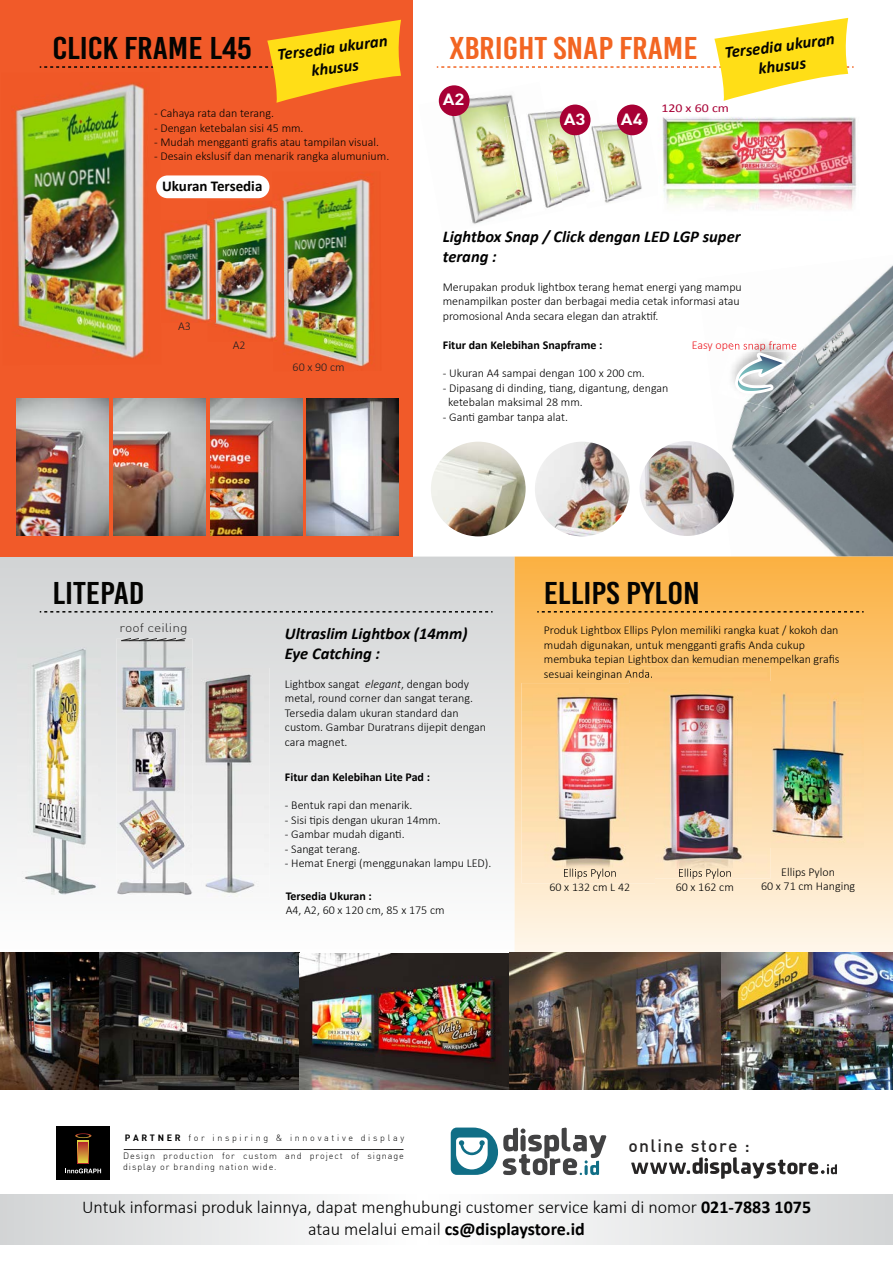
<style>
.page{position:relative;width:893px;height:1263px;background:#fff}
.page>*{position:absolute;margin:0;border:0;box-sizing:border-box;transform-origin:0 0}
.t1{font:31.5px "Bebas Kai";color:#040402;scale:1.16 1}
.t2{font:31.5px "Bebas Kai";color:#f26522;scale:1.16 1}
.t3{font:300 18px/21.6px "Calibri";color:#000;text-align:center}
.t4{font:500 17.55px "DIN";letter-spacing:.075em;color:#272525}
.t5{font:italic 700 16.8px/20.1px "Calibri";color:#040402;text-align:center}
.t6{font:italic 700 16.5px/19.8px "Calibri";color:#000}
.t7{font:16.05px "DIN Bold";color:#fff;scale:1.16 1}
.t8{font:700 15px "Calibri";color:#040402}
.t9{font:300 12px/14.4px "Calibri";color:#000}
.t10{font:300 12px "Calibri";color:#040402}
.t11{font:700 12px "Calibri";color:#000}
.t12{font:300 12px "Calibri";color:#231f20}
.t13{font:300 12px "DIN";color:#272525;scale:1.16 1}
.t14{font:12px "Calibri";color:#a80035;scale:1.16 1}
.t15{font:300 9px/18.8px "DIN";letter-spacing:.1em;color:#000}
.s1{font-style:italic}
.s2{font-family:"DIN Bold";font-weight:400}
.s3{font-weight:700}
</style>
<div class="page">
<img style="left:698px;top:265px;width:195px;height:291px">
<img style="left:705px;top:341px;width:12px;height:11px">
<svg style="left:0;top:556px;width:515px;height:397px"></svg>
<svg style="left:515px;top:556px;width:378px;height:397px;background:#fbd08f"></svg>
<svg style="left:0;top:1194px;width:893px;height:50px"></svg>
<img style="left:717px;top:325px;width:88px;height:88px">
<img style="left:730px;top:341px;width:66px;height:11px">
<svg style="left:735px;top:352px;width:51px;height:42px"></svg>
<div style="left:0;top:0;width:413px;height:556px;background:#f15a29"></div>
<img style="left:15px;top:103px;width:143px;height:256px">
<img style="left:161px;top:222px;width:46px;height:99px">
<img style="left:207px;top:206px;width:65px;height:133px">
<img style="left:272px;top:179px;width:99px;height:188px">
<svg style="left:40px;top:611px;width:453px;height:1px"></svg>
<div style="left:156px;top:175px;width:113px;height:23px;background:#fff;border-radius:11px"></div>
<img style="left:116px;top:639px;width:77px;height:256px">
<img style="left:184px;top:668px;width:85px;height:229px">
<img style="left:184px;top:668px;width:9px;height:227px">
<img style="left:17px;top:647px;width:83px;height:247px">
<svg style="left:121px;top:638px;width:65px;height:3px"></svg>
<hr style="left:121px;top:640px;width:64px;height:1px;background:#272525">
<svg style="left:537px;top:611px;width:327px;height:1px"></svg>
<img style="left:438px;top:101px;width:77px;height:123px">
<img style="left:563px;top:104px;width:27px;height:98px">
<img style="left:504px;top:110px;width:59px;height:105px">
<img style="left:590px;top:116px;width:57px;height:84px">
<img style="left:572px;top:124px;width:42px;height:79px">
<div style="left:439px;top:85px;width:31px;height:31px;background:#a80035;border-radius:50%"></div>
<div style="left:560px;top:105px;width:30px;height:30px;background:#a80035;border-radius:50%"></div>
<div style="left:617px;top:105px;width:31px;height:30px;background:#a80035;border-radius:50%"></div>
<img style="left:660px;top:117px;width:196px;height:93px">
<img style="left:660px;top:175px;width:1px;height:20px">
<img style="left:639px;top:441px;width:95px;height:95px;border-radius:47px">
<img style="left:431px;top:442px;width:95px;height:94px;border-radius:47px">
<img style="left:535px;top:442px;width:95px;height:94px;border-radius:47px">
<div style="left:57px;top:1127px;width:53px;height:53px;background:#000"></div>
<svg style="left:65px;top:1168px;width:36px;height:5px"></svg>
<svg style="left:78px;top:1141px;width:11px;height:22px"></svg>
<svg style="left:79px;top:1142px;width:9px;height:20px"></svg>
<svg style="left:75px;top:1133px;width:16px;height:5px"></svg>
<hr style="left:124px;top:1149px;width:279px;height:1px;background:#272525">
<svg style="left:451px;top:1127px;width:155px;height:48px"></svg>
<svg style="left:631px;top:1157px;width:206px;height:22px"></svg>
<img style="left:17px;top:398px;width:92px;height:138px">
<img style="left:307px;top:398px;width:92px;height:138px">
<img style="left:210px;top:398px;width:92px;height:138px">
<img style="left:114px;top:398px;width:92px;height:138px">
<svg style="left:40px;top:20px;width:361px;height:83px"></svg>
<svg style="left:437px;top:18px;width:417px;height:83px"></svg>
<img style="left:771px;top:681px;width:93px;height:167px">
<img style="left:0;top:953px;width:893px;height:136px">
<img style="left:630px;top:667px;width:141px;height:211px">
<img style="left:630px;top:669px;width:22px;height:11px">
<img style="left:679px;top:868px;width:53px;height:10px">
<img style="left:522px;top:683px;width:133px;height:200px">
<img style="left:564px;top:868px;width:53px;height:11px">
<img style="left:630px;top:683px;width:25px;height:195px">
<h1 class="t1" style="left:52px;top:32px;width:173px">CLICK FRAME L45</h1>
<h3 class="t5" style="left:276px;top:44px;width:112px;rotate:-7deg">Tersedia ukuran khusus</h3>
<h3 class="t5" style="left:723px;top:42px;width:112px;rotate:-7deg">Tersedia ukuran khusus</h3>
<h1 class="t2" style="left:449px;top:32px;width:215px">XBRIGHT SNAP FRAME</h1>
<p class="t10" style="left:154px;top:106px;width:122px">- Cahaya rata dan terang.</p>
<p class="t10" style="left:154px;top:120px;width:151px">- Dengan ketebalan sisi 45 mm.</p>
<p class="t10" style="left:154px;top:135px;width:227px">- Mudah mengganti grafis atau tampilan visual.</p>
<p class="t10" style="left:154px;top:149px;width:237px">- Desain ekslusif dan menarik rangka alumunium.</p>
<p class="t8" style="left:162px;top:177px;width:102px">Ukuran Tersedia</p>
<p class="t12" style="left:178px;top:318px;width:14px">A3</p>
<p class="t12" style="left:233px;top:338px;width:14px">A2</p>
<p class="t12" style="left:293px;top:360px;width:54px">60 x 90 cm</p>
<h3 class="t7" style="left:443px;top:89px;width:20px">A2</h3>
<h3 class="t7" style="left:564px;top:108px;width:20px">A3</h3>
<h3 class="t7" style="left:621px;top:108px;width:20px">A4</h3>
<p class="t14" style="left:661px;top:100px;width:60px">120 x 60 cm</p>
<h3 class="t6" style="left:443px;top:226px;width:299px">Lightbox Snap / Click dengan LED LGP super terang :</h3>
<p class="t9" style="left:443px;top:280px;width:301px">Merupakan produk lightbox terang hemat energi yang mampu menampilkan poster dan berbagai media cetak informasi atau promosional Anda secara elegan dan atraktif.</p>
<p class="t11" style="left:443px;top:337px;width:161px">Fitur dan Kelebihan Snapframe :</p>
<p class="t9" style="left:443px;top:366px;width:204px">- Ukuran A4 sampai dengan 100 x 200 cm.</p>
<p class="t9" style="left:448px;top:381px;width:222px;text-indent:-5px">- Dipasang di dinding, tiang, digantung, dengan ketebalan maksimal 28 mm.</p>
<p class="t9" style="left:443px;top:409px;width:127px">- Ganti gambar tanpa alat.</p>
<h1 class="t1" style="left:52px;top:576px;width:81px">LITEPAD</h1>
<h1 class="t1" style="left:544px;top:576px;width:136px">ELLIPS PYLON</h1>
<p class="t13" style="left:119px;top:620px;width:60px">roof ceiling</p>
<h3 class="t6" style="left:285px;top:623px;width:184px">Ultraslim Lightbox (14mm)<br>Eye Catching :</h3>
<p class="t9" style="left:285px;top:677px;width:203px">Lightbox sangat <span class="s1">elegant</span>, dengan body metal, round corner dan sangat terang.<br>Tersedia dalam ukuran standard dan custom. Gambar Duratrans dijepit dengan cara magnet.</p>
<p class="t11" style="left:285px;top:769px;width:147px">Fitur dan Kelebihan Lite Pad :</p>
<p class="t9" style="left:285px;top:798px;width:129px">- Bentuk rapi dan menarik.</p>
<p class="t9" style="left:285px;top:812px;width:157px">- Sisi tipis dengan ukuran 14mm.</p>
<p class="t9" style="left:285px;top:827px;width:121px">- Gambar mudah diganti.</p>
<p class="t9" style="left:285px;top:841px;width:77px">- Sangat terang.</p>
<p class="t9" style="left:285px;top:856px;width:208px">- Hemat Energi (menggunakan lampu LED).</p>
<p class="t11" style="left:286px;top:888px;width:88px">Tersedia Ukuran :</p>
<p class="t9" style="left:286px;top:903px;width:160px">A4, A2, 60 x 120 cm, 85 x 175 cm</p>
<p class="t9" style="left:544px;top:623px;width:297px">Produk Lightbox Ellips Pylon memiliki rangka kuat / kokoh dan mudah digunakan, untuk mengganti grafis Anda cukup membuka tepian Lightbox dan kemudian menempelkan grafis sesuai keinginan Anda.</p>
<p class="t9" style="left:549px;top:880px;width:82px">60 x 132 cm L 42</p>
<p class="t9" style="left:676px;top:880px;width:60px">60 x 162 cm</p>
<p class="t9" style="left:761px;top:864px;width:96px;text-align:center">Ellips Pylon<br>60 x 71 cm Hanging</p>
<p class="t15" style="left:123px;top:1128px;width:282px"><span class="s2">PARTNER</span> for inspiring &amp; innovative display<br>Design production for custom and project of signage</p>
<p class="t15" style="left:123px;top:1157px;width:155px">display or branding nation wide.</p>
<h3 class="t4" style="left:628px;top:1135px;width:123px">online store :</h3>
<h2 class="t3" style="left:82px;top:1196px;width:731px">Untuk informasi produk lainnya, dapat menghubungi customer service kami di nomor <span class="s3">021-7883 1075 </span>atau melalui email <span class="s3">cs@displaystore.id</span></h2>
</div>
